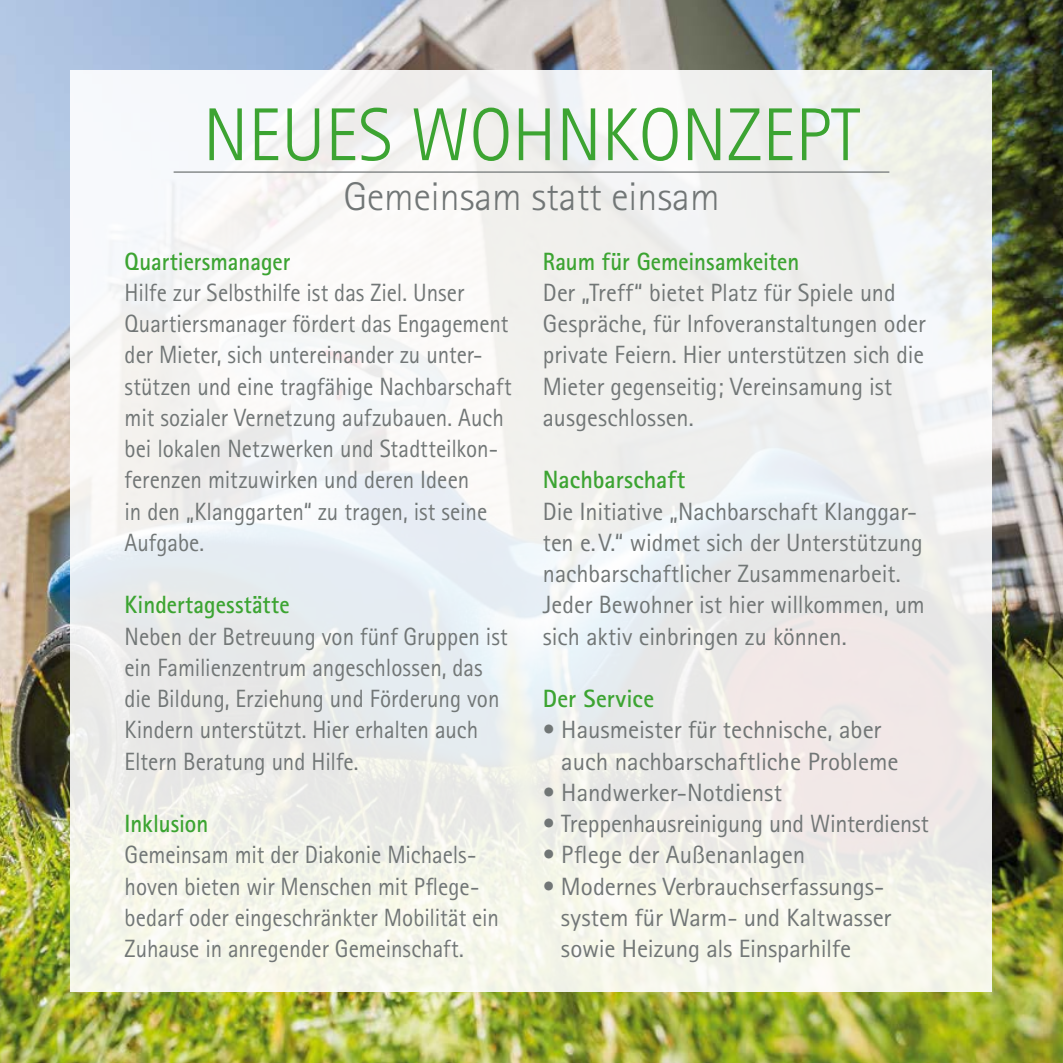
<style>
.page{position:relative;width:1063px;height:1063px;background:#fff}
.page>*{position:absolute;margin:0;border:0;box-sizing:border-box;transform-origin:0 0}
.t1{font:300 75px "Rotis Sans Serif";color:#3ca432}
.t2{font:300 40px "Rotis Sans Serif";color:#717676}
.t3{font:25px/31.2px "Rotis Sans Serif";letter-spacing:-.005em;color:#717676;scale:.92 1}
.t4{font:25px/31.2px "Rotis Sans Serif";letter-spacing:-.005em;color:#717676}
.t5{font:25px/31.2px "Rotis Sans Serif";letter-spacing:-.005em;color:#717676;scale:.95 1}
.t6{font:700 25px "Rotis Sans Serif";color:#3ca432;scale:.92 1}
.t7{font:700 25px "Rotis Sans Serif";color:#3ca432}
</style>
<div class="page">
<img style="left:0;top:0;width:1063px;height:1063px">
<div style="left:71px;top:71px;width:921px;height:921px;background:linear-gradient(to right,#f2f4f2,#efeeeb)"></div>
<hr style="left:174px;top:171px;width:715px;height:2px;background:#717676">
<h1 class="t1" style="left:203px;top:92px;width:659px">NEUES WOHNKONZEPT</h1>
<h2 class="t2" style="left:343px;top:174px;width:378px">Gemeinsam statt einsam</h2>
<p class="t6" style="left:125px;top:245px;width:182px">Quartiersmanager</p>
<p class="t3" style="left:125px;top:277px;width:422px">Hilfe zur Selbsthilfe ist das Ziel. Unser Quartiersmanager fördert das Engagement der Mieter, sich untereinander zu unter&shy;stützen und eine tragfähige Nachbarschaft mit sozialer Vernetzung aufzubauen. Auch bei lokalen Netzwerken und Stadtteilkon&shy;ferenzen mitzuwirken und deren Ideen<br>in den „Klanggarten“ zu tragen, ist seine Aufgabe.</p>
<p class="t6" style="left:125px;top:589px;width:181px">Kindertagesstätte</p>
<p class="t3" style="left:125px;top:620px;width:418px">Neben der Betreuung von fünf Gruppen ist ein Familienzentrum angeschlossen, das die Bildung, Erziehung und Förderung von Kindern unterstützt. Hier erhalten auch Eltern Beratung und Hilfe.</p>
<p class="t6" style="left:125px;top:808px;width:92px">Inklusion</p>
<p class="t3" style="left:125px;top:839px;width:408px">Gemeinsam mit der Diakonie Michaels&shy;hoven bieten wir Menschen mit Pflege&shy;bedarf oder eingeschränkter Mobilität ein Zuhause in anregender Gemeinschaft.</p>
<p class="t6" style="left:543px;top:245px;width:280px">Raum für Gemeinsamkeiten</p>
<p class="t4" style="left:543px;top:277px;width:384px">Der „Treff“ bietet Platz für Spiele und Gespräche, für Infoveranstaltungen oder private Feiern. Hier unterstützen sich die Mieter gegenseitig; Vereinsamung ist ausgeschlossen.</p>
<p class="t7" style="left:543px;top:464px;width:144px">Nachbarschaft</p>
<p class="t4" style="left:543px;top:495px;width:384px">Die Initiative „Nachbarschaft Klanggar&shy;ten e.V.“ widmet sich der Unterstützung nachbarschaftlicher Zusammenarbeit.<br>Jeder Bewohner ist hier willkommen, um sich aktiv einbringen zu können.</p>
<p class="t7" style="left:543px;top:683px;width:113px">Der Service</p>
<p class="t4" style="left:561px;top:714px;width:339px;text-indent:-18px">• Hausmeister für technische, aber auch nachbarschaftliche Probleme</p>
<p class="t4" style="left:543px;top:777px;width:241px">• Handwerker-Notdienst</p>
<p class="t4" style="left:543px;top:808px;width:388px">• Treppenhausreinigung und Winterdienst</p>
<p class="t4" style="left:543px;top:839px;width:264px">• Pflege der Außenanlagen</p>
<p class="t5" style="left:561px;top:870px;width:349px;text-indent:-18px">• Modernes Verbrauchserfassungs&shy;system für Warm- und Kaltwasser sowie Heizung als Einsparhilfe</p>
</div>
